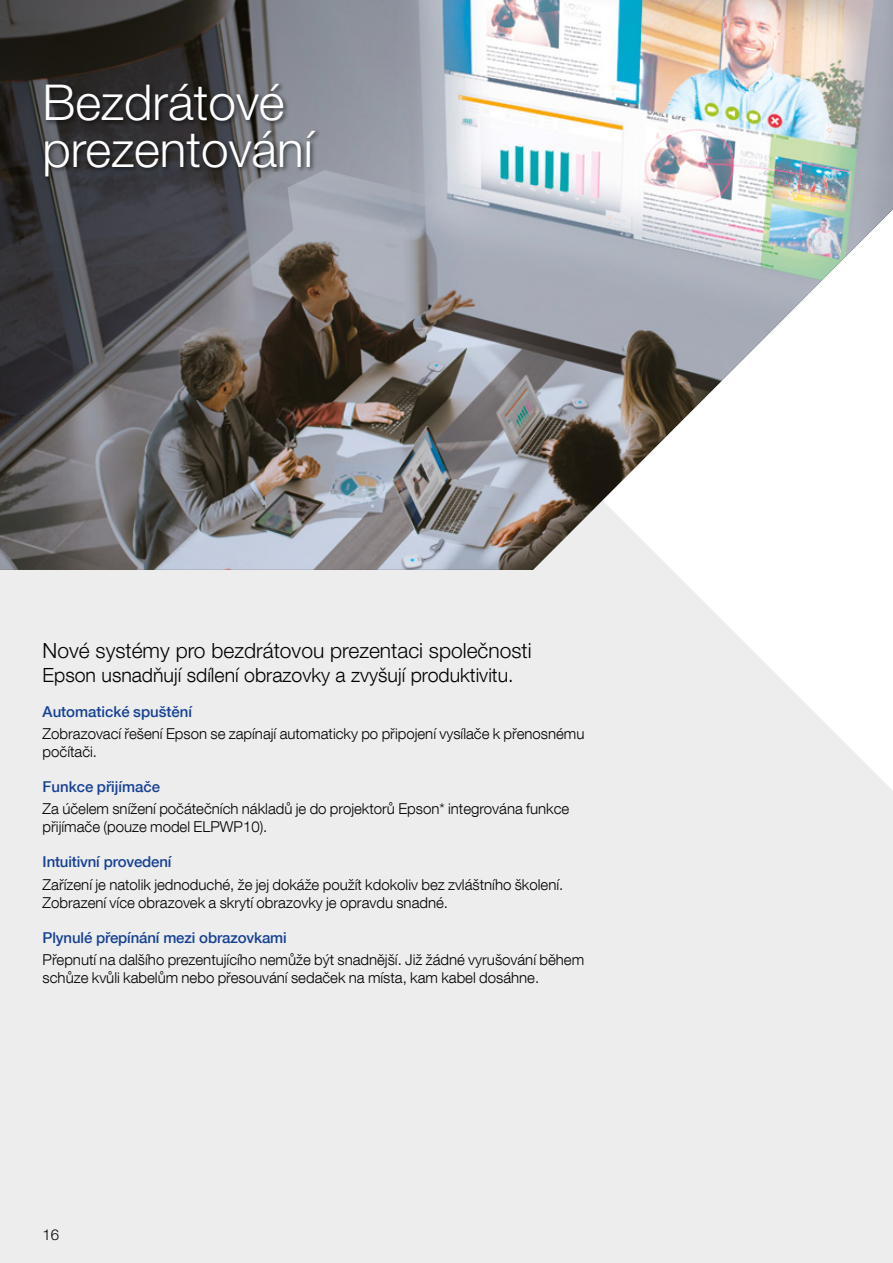
<style>
.page{position:relative;width:893px;height:1263px;background:#fff}
.page>*{position:absolute;margin:0;border:0;box-sizing:border-box;transform-origin:0 0}
.t1{font:300 49.5px/46.5px "Helvetica Neue LT Pro";color:#fff}
.t2{font:300 21px "Helvetica Neue LT Pro";color:#000}
.t3{font:300 19.5px "Helvetica Neue LT Com";color:#000}
.t4{font:300 15px/18px "Helvetica Neue LT Com";color:#000}
.intro{font:500 15px "Helvetica Neue LT Com";letter-spacing:-.01em;color:#164194}
.t5{font:300 15px "Helvetica Neue LT Pro";color:#000}
</style>
<div class="page">
<div style="left:0;top:570px;width:893px;height:693px;background:#ededed"></div>
<img style="left:0;top:0;width:893px;height:570px">
<svg style="left:0;top:0;width:472px;height:489px;background:#68676a"></svg>
<div style="left:43px;top:82px;width:279px;height:101px;background:#000;opacity:.45"></div>
<p class="t1" style="left:43px;top:78px;width:272px">Bezdrátové prezentování</p>
<p class="t2" style="left:43px;top:637px;width:490px">Nové systémy pro bezdrátovou prezentaci společnosti</p>
<p class="t3" style="left:43px;top:663px;width:472px">Epson usnadňují sdílení obrazovky a zvyšují produktivitu.</p>
<p class="intro" style="left:43px;top:702px;width:151px">Automatické spuštění</p>
<p class="t4" style="left:43px;top:724px;width:543px">Zobrazovací řešení Epson se zapínají automaticky po připojení vysílače k přenosnému počítači.</p>
<p class="intro" style="left:43px;top:778px;width:119px">Funkce přijímače</p>
<p class="t4" style="left:43px;top:800px;width:528px">Za účelem snížení počátečních nákladů je do projektorů Epson* integrována funkce přijímače (pouze model ELPWP10).</p>
<p class="intro" style="left:43px;top:853px;width:130px">Intuitivní provedení</p>
<p class="t4" style="left:43px;top:875px;width:522px">Zařízení je natolik jednoduché, že jej dokáže použít kdokoliv bez zvláštního školení.<br>Zobrazení více obrazovek a skrytí obrazovky je opravdu snadné.</p>
<p class="intro" style="left:43px;top:928px;width:246px">Plynulé přepínání mezi obrazovkami</p>
<p class="t4" style="left:43px;top:950px;width:543px">Přepnutí na dalšího prezentujícího nemůže být snadnější. Již žádné vyrušování během schůze kvůli kabelům nebo přesouvání sedaček na místa, kam kabel dosáhne.</p>
<p class="t5" style="left:43px;top:1225px;width:18px">16</p>
</div>
